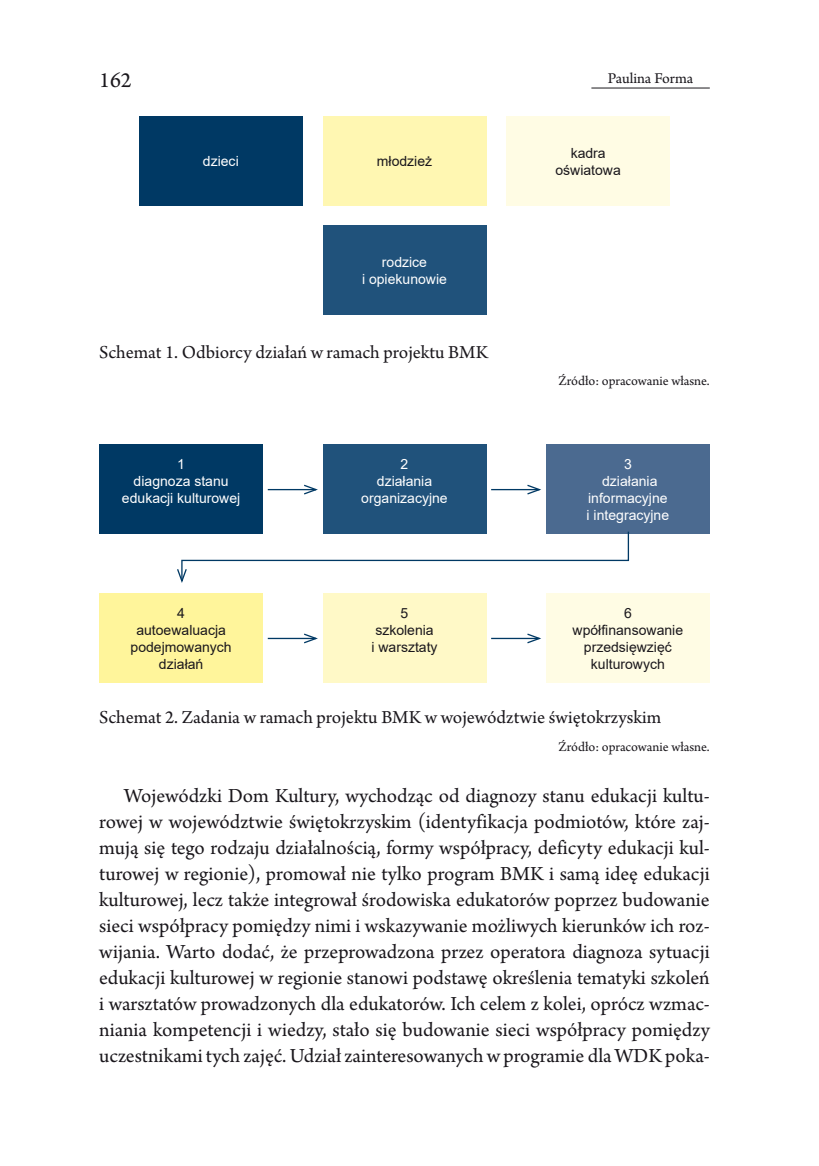
<style>
.page{position:relative;width:819px;height:1166px;background:#fff}
.page>*{position:absolute;margin:0;border:0;box-sizing:border-box;transform-origin:0 0}
.t1{font:22.75px "Arno Pro";color:#1a171c}
.t2{font:21px/25.9px "Arno Pro";letter-spacing:-.005em;color:#1a171c;text-align:justify}
.t3{font:19.25px "Arno Pro";color:#1a171c}
.t4{font:15.75px "Arno Pro";letter-spacing:-.005em;color:#1a171c}
.t5{font:14px/16.8px "Arial";color:#1a171c;text-align:center}
.t6{font:14px/16.8px "Arial";color:#fff;text-align:center}
.t7{font:14px "Arno Pro";color:#1a171c}
.s1{color:#fff}
</style>
<div class="page">
<hr style="left:591px;top:88px;width:118px;height:1px;background:#1a171c">
<div style="left:139px;top:117px;width:164px;height:89px;background:#003964"></div>
<div style="left:322px;top:117px;width:164px;height:89px;background:#fff7b2"></div>
<div style="left:506px;top:117px;width:164px;height:89px;background:#fffce4"></div>
<div style="left:322px;top:226px;width:164px;height:89px;background:#20527b"></div>
<div style="left:99px;top:445px;width:164px;height:89px;background:#003964"></div>
<div style="left:322px;top:445px;width:164px;height:89px;background:#20527b"></div>
<div style="left:546px;top:445px;width:163px;height:89px;background:#4b6a90"></div>
<div style="left:99px;top:594px;width:164px;height:89px;background:#fff59b"></div>
<div style="left:322px;top:594px;width:164px;height:89px;background:#fff9c7"></div>
<div style="left:546px;top:594px;width:163px;height:89px;background:#fffce4"></div>
<hr style="left:268px;top:489px;width:48px;height:1px;background:#003964">
<svg style="left:302px;top:484px;width:16px;height:11px"></svg>
<hr style="left:491px;top:489px;width:48px;height:1px;background:#003964">
<svg style="left:526px;top:484px;width:15px;height:11px"></svg>
<hr style="left:268px;top:638px;width:48px;height:1px;background:#003964">
<svg style="left:302px;top:633px;width:16px;height:11px"></svg>
<hr style="left:491px;top:638px;width:48px;height:1px;background:#003964">
<svg style="left:526px;top:633px;width:15px;height:11px"></svg>
<svg style="left:177px;top:530px;width:452px;height:53px"></svg>
<p class="t1" style="left:99px;top:68px;width:34px">162</p>
<p class="t4" style="left:591px;top:69px;width:120px"><span class="s1">M</span> Paulina Forma <span class="s1">M</span></p>
<p class="t6" style="left:203px;top:153px;width:37px">dzieci</p>
<p class="t5" style="left:377px;top:153px;width:57px">młodzież</p>
<p class="t5" style="left:555px;top:145px;width:67px">kadra oświatowa</p>
<p class="t6" style="left:362px;top:254px;width:86px">rodzice<br>i opiekunowie</p>
<p class="t3" style="left:99px;top:341px;width:390px">Schemat 1. Odbiorcy działań w ramach projektu BMK</p>
<p class="t7" style="left:558px;top:373px;width:153px">Źródło: opracowanie własne.</p>
<p class="t6" style="left:122px;top:456px;width:120px">1<br>diagnoza stanu edukacji kulturowej</p>
<p class="t6" style="left:361px;top:456px;width:88px">2<br>działania organizacyjne</p>
<p class="t6" style="left:586px;top:456px;width:84px">3<br>działania informacyjne i integracyjne</p>
<p class="t5" style="left:130px;top:605px;width:103px">4<br>autoewaluacja podejmowanych działań</p>
<p class="t5" style="left:371px;top:605px;width:68px">5 szkolenia<br>i warsztaty</p>
<p class="t5" style="left:572px;top:605px;width:112px">6 wpółfinansowanie przedsięwzięć kulturowych</p>
<p class="t3" style="left:99px;top:706px;width:563px">Schemat 2. Zadania w ramach projektu BMK w województwie świętokrzyskim</p>
<p class="t7" style="left:558px;top:738px;width:153px">Źródło: opracowanie własne.</p>
<p class="t2" style="left:99px;top:784px;width:612px;text-indent:25px">Wojewódzki Dom Kultury, wychodząc od diagnozy stanu edukacji kultu&shy;rowej w województwie świętokrzyskim (identyfikacja podmiotów, które zaj&shy;mują się tego rodzaju działalnością, formy współpracy, deficyty edukacji kul&shy;turowej w regionie), promował nie tylko program BMK i samą ideę edukacji kulturowej, lecz także integrował środowiska edukatorów poprzez budowanie sieci współpracy pomiędzy nimi i wskazywanie możliwych kierunków ich roz&shy;wijania. Warto dodać, że przeprowadzona przez operatora diagnoza sytuacji edukacji kulturowej w regionie stanowi podstawę określenia tematyki szkoleń i warsztatów prowadzonych dla edukatorów. Ich celem z kolei, oprócz wzmac&shy;niania kompetencji i wiedzy, stało się budowanie sieci współpracy pomiędzy uczestnikami tych zajęć. Udział zainteresowanych w programie dla WDK poka-</p>
</div>
